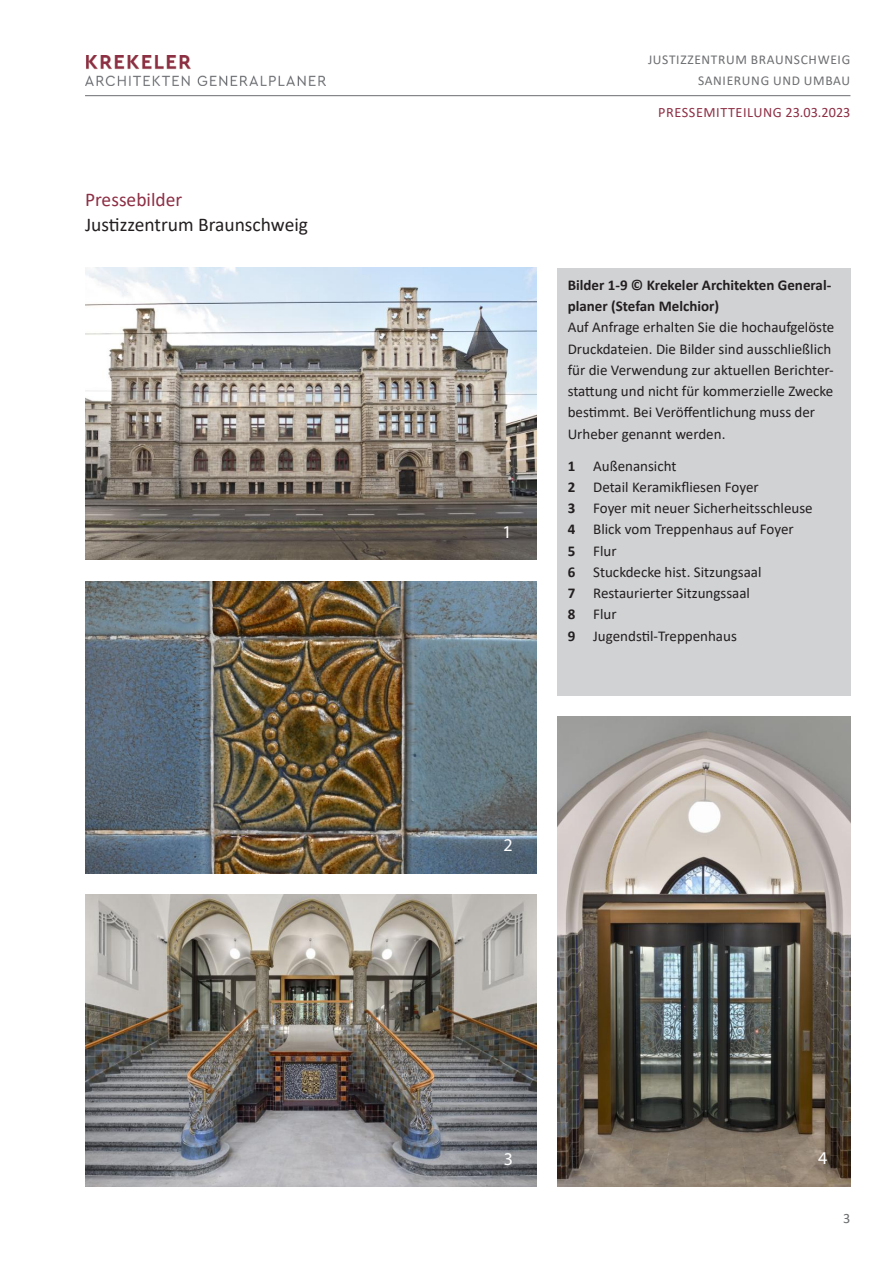
<style>
.page{position:relative;width:893px;height:1263px;background:#fff}
.page>*{position:absolute;margin:0;border:0;box-sizing:border-box;transform-origin:0 0}
.subhead_13{font:19.5px "Calibri";color:#231f20}
.subhead_13-2{font:19.5px "Calibri";color:#8d2f45}
.head_24{font:18px "Myriad Pro";color:#fff}
.copy_10{font:15px/21.3px "Calibri";color:#231f20}
.t1{font:14.25px "Calibri";letter-spacing:.04em;color:#8d2f45}
.t2{font:14.25px "Calibri";color:#6c6d70}
.t3{font:13.5px/21px "Calibri";letter-spacing:.05em;color:#6c6d70;text-align:right}
.s1{font-weight:700}
</style>
<div class="page">
<hr style="left:85px;top:95px;width:765px;height:1px;background:#6c6d70">
<img style="left:85px;top:55px;width:241px;height:30px">
<img style="left:85px;top:894px;width:451px;height:292px">
<img style="left:85px;top:268px;width:451px;height:292px">
<img style="left:85px;top:581px;width:451px;height:292px">
<img style="left:557px;top:716px;width:293px;height:470px">
<div style="left:557px;top:268px;width:293px;height:427px;background:#d1d2d4"></div>
<p class="subhead_13-2" style="left:85px;top:186px;width:99px">Pressebilder</p>
<p class="subhead_13" style="left:85px;top:211px;width:224px">Justizzentrum Braunschweig</p>
<p class="t3" style="left:648px;top:49px;width:204px">JUSTIZZENTRUM BRAUNSCHWEIG<br>SANIERUNG UND UMBAU</p>
<p class="t1" style="left:658px;top:102px;width:194px">PRESSEMITTEILUNG 23.03.2023</p>
<p class="head_24" style="left:502px;top:521px;width:11px">1</p>
<p class="copy_10" style="left:568px;top:274px;width:268px"><span class="s1">Bilder 1-9 © Krekeler Architekten General&shy;planer (Stefan Melchior)<br></span>Auf Anfrage erhalten Sie die hochaufgelöste Druckdateien. Die Bilder sind ausschließlich für die Verwendung zur aktuellen Berichter&shy;stattung und nicht für kommerzielle Zwecke bestimmt. Bei Veröffentlichung muss der Urheber genannt werden.</p>
<p class="copy_10" style="left:568px;top:454px;width:246px"><span class="s1">1</span> Außenansicht<br><span class="s1">2</span> Detail Keramikfliesen Foyer<br><span class="s1">3</span> Foyer mit neuer Sicherheitsschleuse<br><span class="s1">4</span> Blick vom Treppenhaus auf Foyer<br><span class="s1">5</span> Flur<br><span class="s1">6</span> Stuckdecke hist. Sitzungsaal<br><span class="s1">7</span> Restaurierter Sitzungssaal<br><span class="s1">8</span> Flur<br><span class="s1">9</span> Jugendstil-Treppenhaus</p>
<p class="head_24" style="left:503px;top:834px;width:11px">2</p>
<p class="head_24" style="left:504px;top:1147px;width:11px">3</p>
<p class="head_24" style="left:818px;top:1147px;width:11px">4</p>
<p class="t2" style="left:843px;top:1208px;width:9px">3</p>
</div>
